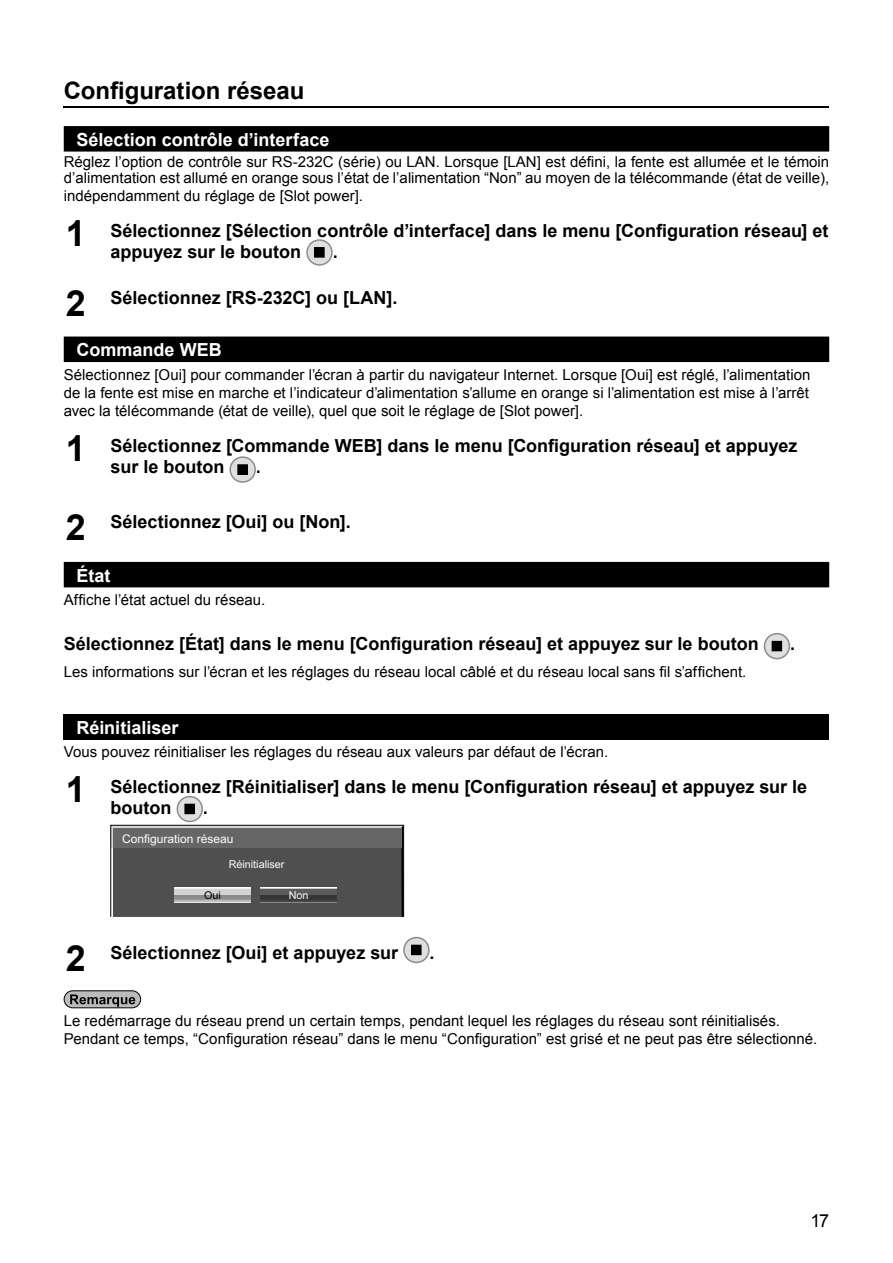
<style>
.page{position:relative;width:893px;height:1263px;background:#fff}
.page>*{position:absolute;margin:0;border:0;box-sizing:border-box;transform-origin:0 0}
.t1{font:700 36px "Arial";color:#000}
.t2{font:700 24px "Arial";color:#000}
.t3{font:700 18px/21px "Arial";color:#000}
.t4{font:700 18px "Arial";color:#fff}
.t5{font:18px "Arial";color:#000}
.t6{font:15px/18px "Arial";color:#000}
.t7{font:12px "Arial";color:#fff}
.t8{font:10.8px "Arial";color:#fff}
.t9{font:10.8px "Arial";color:#000}
.s1{font-size:36px}
</style>
<div class="page">
<hr style="left:64px;top:106px;width:765px;height:2px;background:#000">
<div style="left:64px;top:126px;width:765px;height:26px;background:#000"></div>
<svg style="left:306px;top:239px;width:27px;height:27px"></svg>
<div style="left:315px;top:248px;width:9px;height:9px;background:#000"></div>
<div style="left:64px;top:714px;width:765px;height:25px;background:#000"></div>
<svg style="left:111px;top:796px;width:293px;height:119px"></svg>
<div style="left:111px;top:825px;width:293px;height:92px;border:1px solid #000"></div>
<div style="left:113px;top:828px;width:288px;height:20px;background:#666"></div>
<hr style="left:174px;top:888px;width:77px;height:1px;background:#f0f0f0">
<div style="left:174px;top:889px;width:77px;height:6px;background:#d3d3d3"></div>
<div style="left:174px;top:895px;width:77px;height:6px;background:#8d8d8d"></div>
<svg style="left:174px;top:901px;width:77px;height:2px"></svg>
<hr style="left:260px;top:888px;width:77px;height:1px;background:#c6c6c6">
<div style="left:260px;top:889px;width:77px;height:6px;background:#5b5b5b"></div>
<div style="left:260px;top:895px;width:77px;height:6px;background:#363636"></div>
<svg style="left:260px;top:901px;width:77px;height:2px"></svg>
<svg style="left:403px;top:937px;width:27px;height:26px"></svg>
<div style="left:411px;top:945px;width:10px;height:10px;background:#000"></div>
<div style="left:64px;top:991px;width:77px;height:17px;background:#bbb;border-radius:9px"></div>
<div style="left:64px;top:990px;width:77px;height:18px;border:1px solid #000;border-radius:9px"></div>
<svg style="left:70px;top:994px;width:65px;height:13px"></svg>
<div style="left:64px;top:562px;width:765px;height:25px;background:#000"></div>
<svg style="left:764px;top:633px;width:26px;height:26px"></svg>
<div style="left:772px;top:641px;width:9px;height:10px;background:#000"></div>
<div style="left:64px;top:337px;width:765px;height:25px;background:#000"></div>
<svg style="left:229px;top:456px;width:27px;height:27px"></svg>
<div style="left:238px;top:465px;width:9px;height:9px;background:#000"></div>
<h2 class="t2" style="left:64px;top:77px;width:242px">Configuration réseau</h2>
<p class="t4" style="left:76px;top:129px;width:254px">Sélection contrôle d’interface</p>
<p class="t6" style="left:64px;top:154px;width:767px;line-height:15.8px">Réglez l’option de contrôle sur RS-232C (série) ou LAN. Lorsque [LAN] est défini, la fente est allumée et le témoin d’alimentation est allumé en orange sous l’état de l’alimentation “Non” au moyen de la télécommande (état de veille),</p>
<p class="t6" style="left:64px;top:187px;width:301px">indépendamment du réglage de [Slot power].</p>
<p class="t3" style="left:111px;top:220px;width:719px;text-indent:-45px"><span class="s1">1</span> Sélectionnez [Sélection contrôle d’interface] dans le menu [Configuration réseau] et appuyez sur le bouton</p>
<p class="t3" style="left:333px;top:241px;width:7px">.</p>
<p class="t3" style="left:111px;top:287px;width:288px">Sélectionnez [RS-232C] ou [LAN].</p>
<h1 class="t1" style="left:66px;top:284px;width:22px">2</h1>
<p class="t4" style="left:76px;top:340px;width:147px">Commande WEB</p>
<p class="t6" style="left:64px;top:366px;width:748px;text-align:justify">Sélectionnez [Oui] pour commander l’écran à partir du navigateur Internet. Lorsque [Oui] est réglé, l’alimentation de la fente est mise en marche et l’indicateur d’alimentation s’allume en orange si l’alimentation est mise à l’arrêt avec la télécommande (état de veille), quel que soit le réglage de [Slot power].</p>
<p class="t3" style="left:111px;top:435px;width:688px;text-indent:-45px"><span class="s1">1</span> Sélectionnez [Commande WEB] dans le menu [Configuration réseau] et appuyez sur le bouton</p>
<p class="t3" style="left:256px;top:456px;width:7px">.</p>
<h1 class="t1" style="left:66px;top:507px;width:22px">2</h1>
<p class="t3" style="left:111px;top:511px;width:242px">Sélectionnez [Oui] ou [Non].</p>
<p class="t4" style="left:76px;top:565px;width:36px">État</p>
<p class="t6" style="left:64px;top:591px;width:203px">Affiche l’état actuel du réseau.</p>
<p class="t3" style="left:64px;top:634px;width:696px">Sélectionnez [État] dans le menu [Configuration réseau] et appuyez sur le bouton</p>
<p class="t6" style="left:64px;top:663px;width:684px">Les informations sur l’écran et les réglages du réseau local câblé et du réseau local sans fil s’affichent.</p>
<p class="t3" style="left:790px;top:634px;width:7px">.</p>
<p class="t4" style="left:76px;top:717px;width:103px">Réinitialiser</p>
<p class="t6" style="left:64px;top:743px;width:546px">Vous pouvez réinitialiser les réglages du réseau aux valeurs par défaut de l’écran.</p>
<p class="t3" style="left:111px;top:776px;width:698px;text-indent:-45px"><span class="s1">1</span> Sélectionnez [Réinitialiser] dans le menu [Configuration réseau] et appuyez sur le bouton</p>
<p class="t3" style="left:203px;top:797px;width:7px">.</p>
<p class="t7" style="left:122px;top:834px;width:113px">Configuration réseau</p>
<p class="t8" style="left:229px;top:860px;width:57px">Réinitialiser</p>
<p class="t9" style="left:204px;top:892px;width:18px">Oui</p>
<p class="t8" style="left:289px;top:892px;width:21px">Non</p>
<h1 class="t1" style="left:66px;top:938px;width:22px">2</h1>
<p class="t3" style="left:430px;top:942px;width:7px">.</p>
<p class="t3" style="left:111px;top:942px;width:289px">Sélectionnez [Oui] et appuyez sur</p>
<p class="t6" style="left:64px;top:1012px;width:755px">Le redémarrage du réseau prend un certain temps, pendant lequel les réglages du réseau sont réinitialisés.<br>Pendant ce temps, “Configuration réseau” dans le menu “Configuration” est grisé et ne peut pas être sélectionné.</p>
<p class="t5" style="left:810px;top:1211px;width:20px">17</p>
</div>
